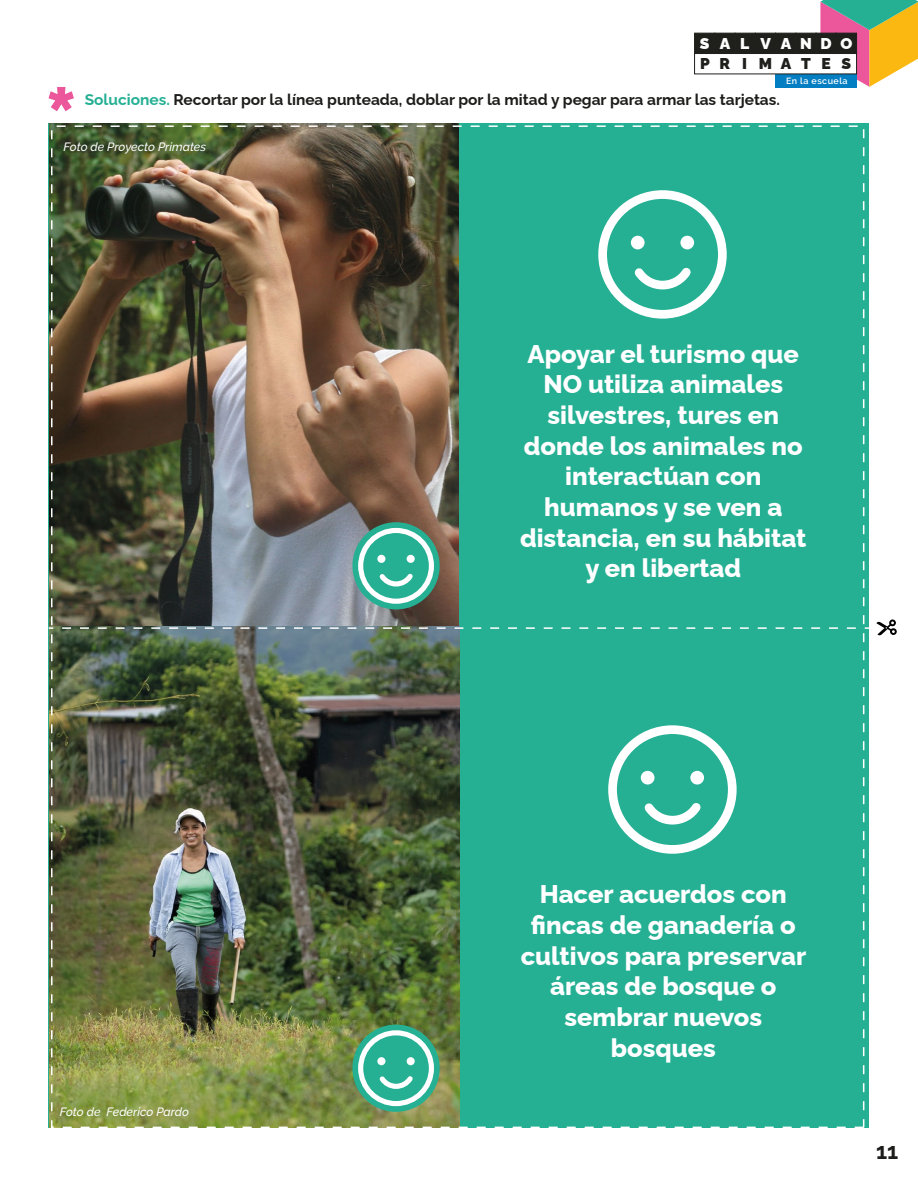
<style>
.page{position:relative;width:918px;height:1188px;background:#fff}
.page>*{position:absolute;margin:0;border:0;box-sizing:border-box;transform-origin:0 0}
.t1{font:800 25.5px/30.6px "Raleway";color:#fff;text-align:center}
.t2{font:700 22.5px "Raleway";color:#1d1d1b}
.t3{font:900 15.6px "Raleway";letter-spacing:.625em;color:#fff}
.t4{font:900 15.6px "Raleway";letter-spacing:.675em;color:#1f1f1c}
.t5{font:700 15.45px "Raleway";color:#1d1d1b}
.t6{font:italic 500 12px "Raleway";color:#fff}
.t7{font:600 9px "Raleway";letter-spacing:.05em;color:#fff}
.s1{color:#25b094}
</style>
<div class="page">
<div style="left:49px;top:123px;width:820px;height:1004px;background:#25b094"></div>
<svg style="left:876px;top:619px;width:21px;height:17px"></svg>
<div style="left:598px;top:190px;width:129px;height:129px;border:9px solid #fff;border-radius:50%"></div>
<div style="left:631px;top:236px;width:14px;height:13px;background:#fff;border-radius:50%"></div>
<div style="left:680px;top:236px;width:14px;height:13px;background:#fff;border-radius:50%"></div>
<svg style="left:634px;top:267px;width:57px;height:23px"></svg>
<div style="left:608px;top:725px;width:129px;height:129px;border:9px solid #fff;border-radius:50%"></div>
<div style="left:641px;top:771px;width:13px;height:14px;background:#fff;border-radius:50%"></div>
<div style="left:690px;top:771px;width:14px;height:14px;background:#fff;border-radius:50%"></div>
<svg style="left:644px;top:803px;width:57px;height:22px"></svg>
<svg style="left:820px;top:0;width:98px;height:87px;background:#c4a96a"></svg>
<div style="left:776px;top:74px;width:81px;height:14px;background:#047ec2"></div>
<div style="left:694px;top:33px;width:21px;height:21px;background:#1f1f1c;border:1px solid #1f1f1c"></div>
<div style="left:714px;top:33px;width:21px;height:21px;background:#1f1f1c;border:1px solid #1f1f1c"></div>
<div style="left:735px;top:33px;width:21px;height:21px;background:#1f1f1c;border:1px solid #1f1f1c"></div>
<div style="left:755px;top:33px;width:21px;height:21px;background:#1f1f1c;border:1px solid #1f1f1c"></div>
<div style="left:775px;top:33px;width:21px;height:21px;background:#1f1f1c;border:1px solid #1f1f1c"></div>
<div style="left:795px;top:33px;width:21px;height:21px;background:#1f1f1c;border:1px solid #1f1f1c"></div>
<div style="left:816px;top:33px;width:21px;height:21px;background:#1f1f1c"></div>
<div style="left:836px;top:33px;width:21px;height:21px;background:#1f1f1c"></div>
<div style="left:694px;top:53px;width:163px;height:21px;background:#fff;border:1px solid #1f1f1c"></div>
<svg style="left:48px;top:87px;width:26px;height:25px"></svg>
<img style="left:49px;top:123px;width:411px;height:1005px">
<svg style="left:352px;top:522px;width:88px;height:87px"></svg>
<div style="left:358px;top:528px;width:76px;height:76px;border:5px solid #fff;border-radius:50%"></div>
<div style="left:377px;top:555px;width:8px;height:8px;background:#fff;border-radius:50%"></div>
<div style="left:407px;top:555px;width:8px;height:8px;background:#fff;border-radius:50%"></div>
<svg style="left:375px;top:569px;width:42px;height:20px"></svg>
<svg style="left:352px;top:1025px;width:88px;height:87px"></svg>
<div style="left:358px;top:1030px;width:76px;height:76px;border:5px solid #fff;border-radius:50%"></div>
<div style="left:377px;top:1057px;width:8px;height:8px;background:#fff;border-radius:50%"></div>
<div style="left:407px;top:1057px;width:8px;height:8px;background:#fff;border-radius:50%"></div>
<svg style="left:375px;top:1072px;width:42px;height:19px"></svg>
<svg style="left:62px;top:627px;width:807px;height:2px"></svg>
<p class="t3" style="left:700px;top:31px;width:154px">SALVANDO</p>
<p class="t4" style="left:700px;top:51px;width:153px">PRIMATES</p>
<p class="t5" style="left:85px;top:87px;width:697px"><span class="s1">Soluciones.</span> Recortar por la línea punteada, doblar por la mitad y pegar para armar las tarjetas.</p>
<p class="t6" style="left:63px;top:140px;width:144px">Foto de Proyecto Primates</p>
<p class="t7" style="left:786px;top:76px;width:63px">En la escuela</p>
<p class="t1" style="left:520px;top:336px;width:288px">Apoyar el turismo que<br>NO utiliza animales silvestres, tures en donde los animales no interactúan con humanos y se ven a distancia, en su hábitat y en libertad</p>
<p class="t6" style="left:60px;top:1105px;width:131px">Foto de Federico Pardo</p>
<p class="t1" style="left:521px;top:876px;width:287px">Hacer acuerdos con fincas de ganadería o cultivos para preservar áreas de bosque o sembrar nuevos bosques</p>
<p class="t2" style="left:876px;top:1133px;width:24px">11</p>
</div>
